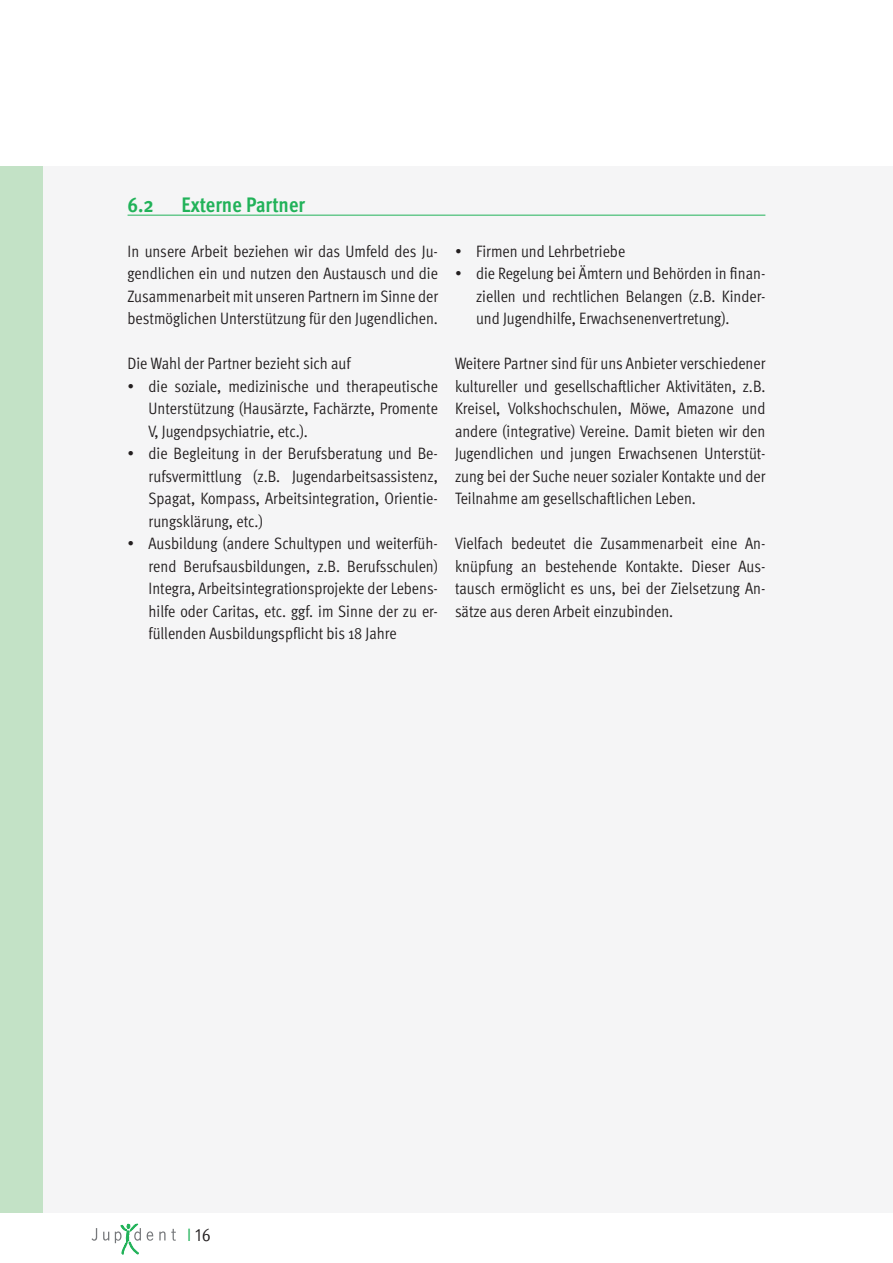
<style>
.page{position:relative;width:893px;height:1263px;background:#fff}
.page>*{position:absolute;margin:0;border:0;box-sizing:border-box;transform-origin:0 0}
.t1{font:700 21px "Meta Cond";color:#21b259}
.t2{font:18px "Meta Cond Normal Expert";color:#231f20}
.t3{font:16.5px/22.5px "Meta Cond Normal";color:#231f20;text-align:justify}
.s1{font-family:"Meta Cond Normal";color:#21b259}
</style>
<div class="page">
<div style="left:0;top:166px;width:893px;height:1047px;background:#f5f5f6"></div>
<div style="left:0;top:166px;width:43px;height:1047px;background:#c3e2c6"></div>
<svg style="left:92px;top:1228px;width:5px;height:13px"></svg>
<svg style="left:103px;top:1232px;width:6px;height:8px"></svg>
<svg style="left:147px;top:1231px;width:6px;height:10px"></svg>
<svg style="left:159px;top:1229px;width:17px;height:12px"></svg>
<svg style="left:115px;top:1224px;width:26px;height:31px"></svg>
<hr style="left:128px;top:215px;width:637px;height:1px;background:#21b259">
<p class="t1" style="left:128px;top:192px;width:28px">6.2</p>
<p class="t1" style="left:182px;top:192px;width:125px">Externe Partner</p>
<p class="t3" style="left:128px;top:239px;width:312px">In unsere Arbeit beziehen wir das Umfeld des Ju&shy;gendlichen ein und nutzen den Austausch und die Zusammenarbeit mit unseren Partnern im Sinne der bestmöglichen Unterstützung für den Jugendlichen.</p>
<p class="t3" style="left:128px;top:352px;width:224px">Die Wahl der Partner bezieht sich auf</p>
<p class="t3" style="left:149px;top:374px;width:291px;text-indent:-21px">• die soziale, medizinische und therapeutische Unterstützung (Hausärzte, Fachärzte, Promente V, Jugendpsychiatrie, etc.).</p>
<p class="t3" style="left:149px;top:442px;width:291px;text-indent:-21px">• die Begleitung in der Berufsberatung und Be&shy;rufsvermittlung (z.B. Jugendarbeitsassistenz, Spagat, Kompass, Arbeitsintegration, Orientie&shy;rungsklärung, etc.)</p>
<p class="t3" style="left:149px;top:532px;width:291px;text-indent:-21px">• Ausbildung (andere Schultypen und weiterfüh&shy;rend Berufsausbildungen, z.B. Berufsschulen)<br>Integra, Arbeitsintegrationsprojekte der Lebens&shy;hilfe oder Caritas, etc. ggf. im Sinne der zu er&shy;füllenden Ausbildungspflicht bis 18 Jahre</p>
<p class="t3" style="left:455px;top:240px;width:172px">• Firmen und Lehrbetriebe</p>
<p class="t3" style="left:476px;top:262px;width:291px;text-indent:-21px">• die Regelung bei Ämtern und Behörden in finan&shy;ziellen und rechtlichen Belangen (z.B. Kinder&shy;und Jugendhilfe, Erwachsenenvertretung).</p>
<p class="t3" style="left:455px;top:352px;width:312px">Weitere Partner sind für uns Anbieter verschiedener kultureller und gesellschaftlicher Aktivitäten, z.B.<br>Kreisel, Volkshochschulen, Möwe, Amazone und andere (integrative) Vereine. Damit bieten wir den Jugendlichen und jungen Erwachsenen Unterstüt&shy;zung bei der Suche neuer sozialer Kontakte und der Teilnahme am gesellschaftlichen Leben.</p>
<p class="t3" style="left:455px;top:532px;width:312px">Vielfach bedeutet die Zusammenarbeit eine An&shy;knüpfung an bestehende Kontakte. Dieser Aus&shy;tausch ermöglicht es uns, bei der Zielsetzung An&shy;sätze aus deren Arbeit einzubinden.</p>
<p class="t2" style="left:187px;top:1225px;width:25px"><span class="s1">I</span> 16</p>
</div>
